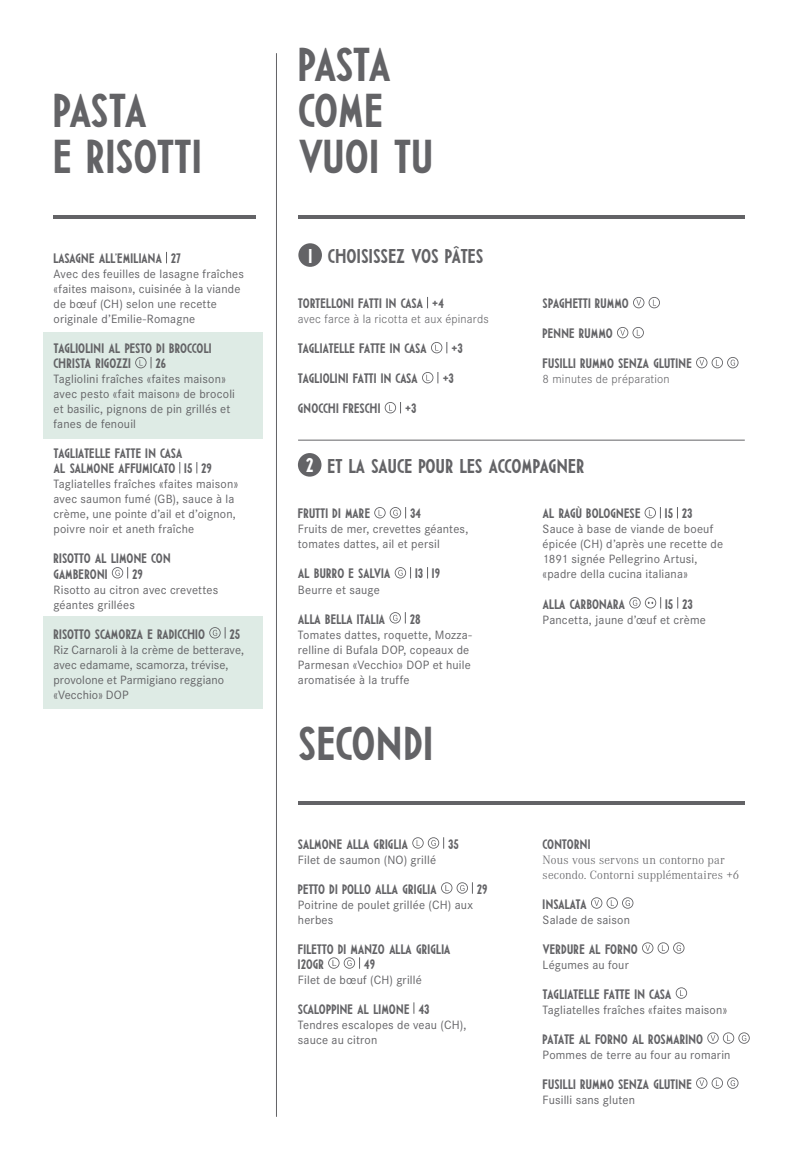
<style>
.page{position:relative;width:798px;height:1170px;background:#fff}
.page>*{position:absolute;margin:0;border:0;box-sizing:border-box;transform-origin:0 0}
.t1{font:47.5px/46.2px "MPI Deco";letter-spacing:-.01em;color:#636366}
.t2{font:20px "MPI Deco";letter-spacing:-.01em;color:#636366}
.t3{font:13.75px/15px "MPI Deco";letter-spacing:-.005em;color:#636366}
.t4{font:13.75px "MPI Deco";letter-spacing:-.025em;color:#636366}
.t5{font:13.75px "MPI Deco";letter-spacing:-.035em;color:#636366}
.t6{font:12.5px/15px "Corporate S";letter-spacing:.015em;color:#636366}
.t7{font:300 12.5px/15px "Corporate A";letter-spacing:.005em;color:#636366}
.t8{font:300 12.5px "Corporate S";letter-spacing:.015em;color:#636366}
.s1{color:#fff}
</style>
<div class="page">
<hr style="left:298px;top:440px;width:446px;height:1px;background:#636366">
<hr style="left:276px;top:53px;width:1px;height:1063px;background:#636366">
<div style="left:43px;top:332px;width:220px;height:106px;background:#deebe5"></div>
<div style="left:43px;top:616px;width:220px;height:92px;background:#deebe5"></div>
<svg style="left:135px;top:357px;width:17px;height:11px"></svg>
<svg style="left:112px;top:567px;width:16px;height:11px"></svg>
<svg style="left:209px;top:627px;width:17px;height:11px"></svg>
<svg style="left:431px;top:342px;width:16px;height:11px"></svg>
<svg style="left:422px;top:372px;width:16px;height:11px"></svg>
<svg style="left:384px;top:402px;width:17px;height:11px"></svg>
<svg style="left:633px;top:297px;width:26px;height:11px"></svg>
<svg style="left:617px;top:327px;width:26px;height:11px"></svg>
<svg style="left:696px;top:357px;width:42px;height:11px"></svg>
<svg style="left:374px;top:507px;width:32px;height:11px"></svg>
<svg style="left:394px;top:567px;width:17px;height:11px"></svg>
<svg style="left:389px;top:612px;width:17px;height:11px"></svg>
<svg style="left:644px;top:507px;width:16px;height:11px"></svg>
<svg style="left:629px;top:597px;width:32px;height:11px"></svg>
<svg style="left:412px;top:837px;width:32px;height:11px"></svg>
<svg style="left:441px;top:882px;width:32px;height:11px"></svg>
<svg style="left:328px;top:957px;width:32px;height:11px"></svg>
<hr style="left:53px;top:215px;width:202px;height:3px;background:#636366">
<hr style="left:298px;top:215px;width:446px;height:3px;background:#636366">
<div style="left:298px;top:243px;width:24px;height:24px;background:#636366;border-radius:50%"></div>
<div style="left:298px;top:453px;width:23px;height:23px;background:#636366;border-radius:50%"></div>
<hr style="left:298px;top:801px;width:446px;height:3px;background:#636366">
<svg style="left:591px;top:897px;width:42px;height:11px"></svg>
<svg style="left:642px;top:942px;width:42px;height:11px"></svg>
<svg style="left:675px;top:987px;width:11px;height:11px"></svg>
<svg style="left:707px;top:1032px;width:42px;height:11px"></svg>
<svg style="left:696px;top:1077px;width:42px;height:11px"></svg>
<h1 class="t1" style="left:53px;top:88px;width:150px">PASTA<br>E RISOTTI</h1>
<p class="t3" style="left:53px;top:251px;width:129px">LASAGNE ALL’EMILIANA 27</p>
<p class="t6" style="left:53px;top:266px;width:192px">Avec des feuilles de lasagne fraîches «faites maison», cuisinée à la viande de bœuf (CH) selon une recette originale d’Emilie-Romagne</p>
<p class="t3" style="left:53px;top:341px;width:159px">TAGLIOLINI AL PESTO DI BROCCOLI<br>CHRISTA RIGOZZI</p>
<p class="t3" style="left:155px;top:356px;width:12px">26</p>
<p class="t6" style="left:53px;top:371px;width:183px">Tagliolini fraîches «faites maison» avec pesto «fait maison» de brocoli et basilic, pignons de pin grillés et fanes de fenouil</p>
<p class="t3" style="left:53px;top:446px;width:160px">TAGLIATELLE FATTE IN CASA<br>AL SALMONE AFFUMICATO 15 29</p>
<p class="t6" style="left:53px;top:476px;width:186px">Tagliatelles fraîches «faites maison» avec saumon fumé (GB), sauce à la crème, une pointe d’ail et d’oignon, poivre noir et aneth fraîche</p>
<p class="t3" style="left:53px;top:551px;width:119px">RISOTTO AL LIMONE CON<br>GAMBERONI</p>
<p class="t3" style="left:132px;top:566px;width:12px">29</p>
<p class="t6" style="left:53px;top:581px;width:166px">Risotto au citron avec crevettes géantes grillées</p>
<p class="t3" style="left:53px;top:626px;width:153px">RISOTTO SCAMORZA E RADICCHIO</p>
<p class="t3" style="left:229px;top:626px;width:12px">25</p>
<p class="t6" style="left:53px;top:641px;width:192px">Riz Carnaroli à la crème de betterave, avec edamame, scamorza, trévise, provolone et Parmigiano reggiano «Vecchio» DOP</p>
<h1 class="t1" style="left:298px;top:41px;width:136px">PASTA<br>COME<br>VUOI TU</h1>
<h2 class="t2" style="left:308px;top:245px;width:176px"><span class="s1">1</span> CHOISISSEZ VOS PÂTES</h2>
<p class="t4" style="left:298px;top:295px;width:148px">TORTELLONI FATTI IN CASA +4</p>
<p class="t8" style="left:298px;top:311px;width:192px">avec farce à la ricotta et aux épinards</p>
<p class="t4" style="left:298px;top:340px;width:130px">TAGLIATELLE FATTE IN CASA</p>
<p class="t3" style="left:451px;top:341px;width:13px">+3</p>
<p class="t3" style="left:298px;top:371px;width:121px">TAGLIOLINI FATTI IN CASA</p>
<p class="t3" style="left:442px;top:371px;width:13px">+3</p>
<p class="t3" style="left:298px;top:401px;width:84px">GNOCCHI FRESCHI</p>
<p class="t3" style="left:405px;top:401px;width:13px">+3</p>
<p class="t3" style="left:542px;top:288px;width:151px;line-height:30px">SPAGHETTI RUMMO<br>PENNE RUMMO<br>FUSILLI RUMMO SENZA GLUTINE</p>
<p class="t8" style="left:542px;top:371px;width:129px">8 minutes de préparation</p>
<h2 class="t2" style="left:306px;top:455px;width:280px"><span class="s1">2</span> ET LA SAUCE POUR LES ACCOMPAGNER</h2>
<p class="t3" style="left:298px;top:506px;width:74px">FRUTTI DI MARE</p>
<p class="t3" style="left:410px;top:506px;width:12px">34</p>
<p class="t6" style="left:298px;top:521px;width:172px">Fruits de mer, crevettes géantes, tomates dattes, ail et persil</p>
<p class="t3" style="left:298px;top:566px;width:94px">AL BURRO E SALVIA</p>
<p class="t3" style="left:415px;top:566px;width:26px">13 19</p>
<p class="t6" style="left:298px;top:581px;width:83px">Beurre et sauge</p>
<p class="t3" style="left:298px;top:611px;width:89px">ALLA BELLA ITALIA</p>
<p class="t3" style="left:409px;top:611px;width:12px">28</p>
<p class="t6" style="left:298px;top:626px;width:175px">Tomates dattes, roquette, Mozza&shy;relline di Bufala DOP, copeaux de<br>Parmesan «Vecchio» DOP et huile aromatisée à la truffe</p>
<h1 class="t1" style="left:298px;top:720px;width:136px">SECONDI</h1>
<p class="t3" style="left:298px;top:836px;width:112px">SALMONE ALLA GRIGLIA</p>
<p class="t3" style="left:448px;top:836px;width:12px">35</p>
<p class="t6" style="left:298px;top:851px;width:140px">Filet de saumon (NO) grillé</p>
<p class="t3" style="left:298px;top:881px;width:140px">PETTO DI POLLO ALLA GRIGLIA</p>
<p class="t3" style="left:476px;top:881px;width:12px">29</p>
<p class="t6" style="left:298px;top:896px;width:176px">Poitrine de poulet grillée (CH) aux herbes</p>
<p class="t3" style="left:298px;top:941px;width:154px">FILETTO DI MANZO ALLA GRIGLIA<br>120GR</p>
<p class="t3" style="left:364px;top:956px;width:12px">49</p>
<p class="t6" style="left:298px;top:971px;width:125px">Filet de bœuf (CH) grillé</p>
<p class="t3" style="left:298px;top:1001px;width:133px">SCALOPPINE AL LIMONE 43</p>
<p class="t6" style="left:298px;top:1016px;width:170px">Tendres escalopes de veau (CH), sauce au citron</p>
<p class="t3" style="left:542px;top:506px;width:99px">AL RAGÙ BOLOGNESE</p>
<p class="t3" style="left:664px;top:506px;width:29px">15 23</p>
<p class="t6" style="left:542px;top:521px;width:182px">Sauce à base de viande de boeuf épicée (CH) d’après une recette de<br>1891 signée Pellegrino Artusi, «padre della cucina italiana»</p>
<p class="t3" style="left:542px;top:596px;width:84px">ALLA CARBONARA</p>
<p class="t3" style="left:664px;top:596px;width:29px">15 23</p>
<p class="t6" style="left:542px;top:611px;width:165px">Pancetta, jaune d’œuf et crème</p>
<p class="t3" style="left:542px;top:836px;width:49px">CONTORNI</p>
<p class="t7" style="left:542px;top:851px;width:198px">Nous vous servons un contorno par secondo. Contorni supplémentaires +6</p>
<p class="t5" style="left:542px;top:895px;width:46px">INSALATA</p>
<p class="t6" style="left:542px;top:911px;width:89px">Salade de saison</p>
<p class="t3" style="left:542px;top:941px;width:97px">VERDURE AL FORNO</p>
<p class="t6" style="left:542px;top:956px;width:88px">Légumes au four</p>
<p class="t4" style="left:542px;top:985px;width:130px">TAGLIATELLE FATTE IN CASA</p>
<p class="t6" style="left:542px;top:1001px;width:186px">Tagliatelles fraîches «faites maison»</p>
<p class="t3" style="left:542px;top:1031px;width:162px">PATATE AL FORNO AL ROSMARINO</p>
<p class="t6" style="left:542px;top:1046px;width:189px">Pommes de terre au four au romarin</p>
<p class="t3" style="left:542px;top:1076px;width:151px">FUSILLI RUMMO SENZA GLUTINE</p>
<p class="t6" style="left:542px;top:1091px;width:94px">Fusilli sans gluten</p>
</div>
